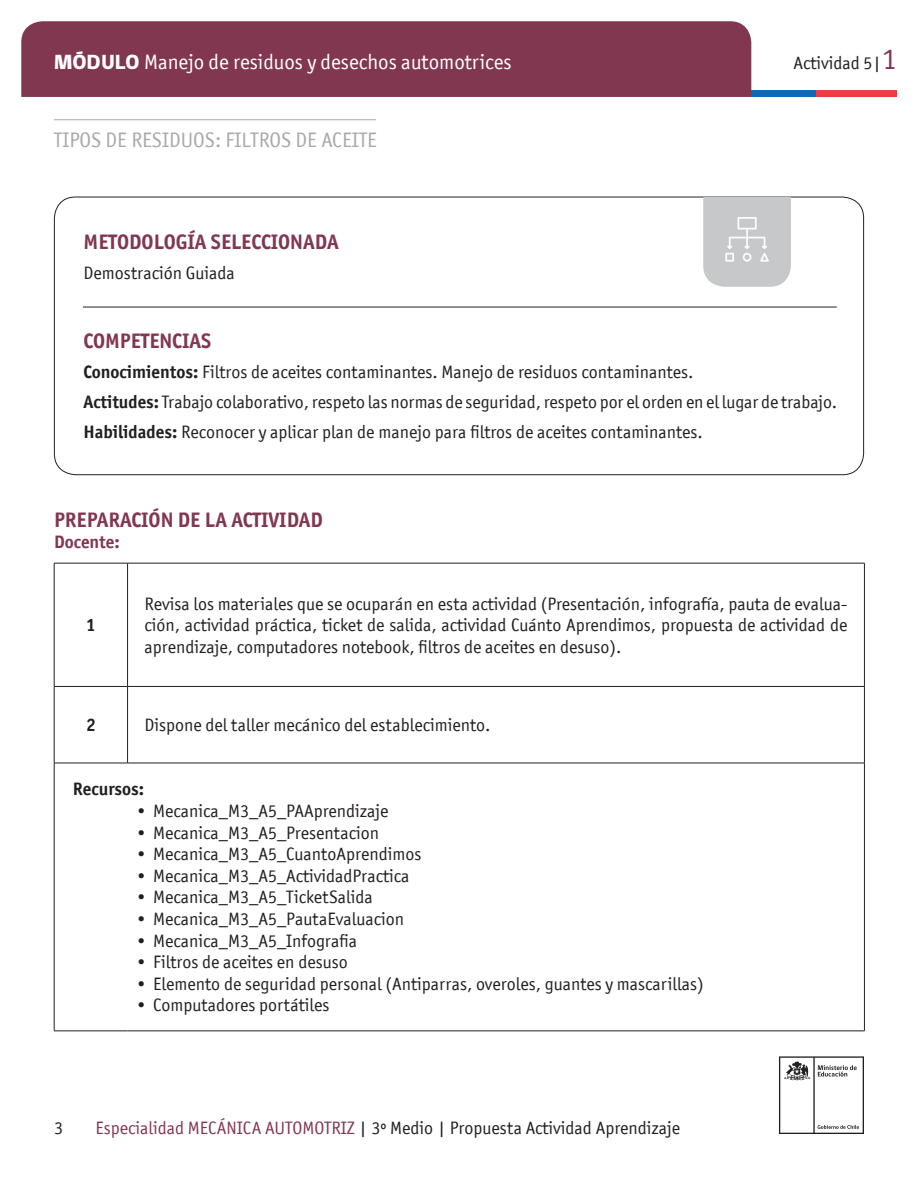
<style>
.page{position:relative;width:918px;height:1188px;background:#fff}
.page>*{position:absolute;margin:0;border:0;box-sizing:border-box;transform-origin:0 0}
.t1{font:700 21px "Officina San ITC";color:#823751}
.t2{font:21px "Officina San ITC";color:#fff}
.t3{font:21px "Officina San ITC";color:#a8a9ad}
.t4{font:18px/21.6px "Officina San ITC";color:#231f20;text-align:justify}
.t5{font:700 18px "Officina San ITC";color:#231f20}
.t6{font:700 18px "Officina San ITC";color:#823751}
.s1{font-family:"gob CL";font-weight:800}
.s2{font-size:30px;color:#823751}
.s3{font-weight:700}
.s4{color:#823751}
</style>
<div class="page">
<svg style="left:779px;top:1056px;width:85px;height:78px"></svg>
<div style="left:21px;top:21px;width:730px;height:76px;background:#823751"></div>
<div style="left:751px;top:90px;width:65px;height:7px;background:#0f69b4"></div>
<div style="left:816px;top:90px;width:81px;height:7px;background:#eb3c46"></div>
<svg style="left:703px;top:197px;width:88px;height:90px;background:#cbcccd"></svg>
<hr style="left:83px;top:307px;width:754px;height:1px;background:#231f20">
<hr style="left:54px;top:686px;width:74px;height:1px;background:#231f20">
<hr style="left:128px;top:686px;width:737px;height:1px;background:#231f20">
<hr style="left:54px;top:763px;width:74px;height:1px;background:#231f20">
<hr style="left:128px;top:763px;width:737px;height:1px;background:#231f20">
<hr style="left:864px;top:763px;width:1px;height:268px;background:#231f20">
<hr style="left:127px;top:563px;width:1px;height:123px;background:#231f20">
<hr style="left:127px;top:687px;width:1px;height:76px;background:#231f20">
<hr style="left:54px;top:563px;width:74px;height:1px;background:#231f20">
<hr style="left:54px;top:563px;width:1px;height:123px;background:#231f20">
<hr style="left:128px;top:563px;width:737px;height:1px;background:#231f20">
<hr style="left:864px;top:563px;width:1px;height:123px;background:#231f20">
<hr style="left:54px;top:687px;width:1px;height:76px;background:#231f20">
<hr style="left:864px;top:687px;width:1px;height:76px;background:#231f20">
<hr style="left:54px;top:763px;width:1px;height:268px;background:#231f20">
<hr style="left:54px;top:1031px;width:74px;height:1px;background:#231f20">
<hr style="left:128px;top:1031px;width:737px;height:1px;background:#231f20">
<hr style="left:54px;top:119px;width:322px;height:1px;background:#a8a9ad">
<p class="t2" style="left:54px;top:50px;width:459px"><span class="s1">MÓDULO</span> Manejo de residuos y desechos automotrices</p>
<p class="t4" style="left:794px;top:52px;width:105px">Actividad 5|<span class="s2">1</span></p>
<p class="t3" style="left:54px;top:127px;width:325px">TIPOS DE RESIDUOS: FILTROS DE ACEITE</p>
<p class="t1" style="left:84px;top:228px;width:257px">METODOLOGÍA SELECCIONADA</p>
<p class="t4" style="left:84px;top:262px;width:153px">Demostración Guiada</p>
<p class="t1" style="left:84px;top:328px;width:129px">COMPETENCIAS</p>
<p class="t4" style="left:84px;top:361px;width:611px"><span class="s3">Conocimientos:</span> Filtros de aceites contaminantes. Manejo de residuos contaminantes.</p>
<p class="t4" style="left:84px;top:391px;width:755px"><span class="s3">Actitudes:</span> Trabajo colaborativo, respeto las normas de seguridad, respeto por el orden en el lugar de trabajo.</p>
<p class="t4" style="left:84px;top:421px;width:621px"><span class="s3">Habilidades:</span> Reconocer y aplicar plan de manejo para filtros de aceites contaminantes.</p>
<p class="t1" style="left:54px;top:507px;width:270px">PREPARACIÓN DE LA ACTIVIDAD</p>
<p class="t6" style="left:54px;top:531px;width:67px">Docente:</p>
<p class="t5" style="left:86px;top:614px;width:11px">1</p>
<p class="t4" style="left:145px;top:593px;width:704px">Revisa los materiales que se ocuparán en esta actividad (Presentación, infografía, pauta de evalua&shy;ción, actividad práctica, ticket de salida, actividad Cuánto Aprendimos, propuesta de actividad de aprendizaje, computadores notebook, filtros de aceites en desuso).</p>
<p class="t5" style="left:86px;top:714px;width:11px">2</p>
<p class="t4" style="left:145px;top:714px;width:347px">Dispone del taller mecánico del establecimiento.</p>
<p class="t5" style="left:73px;top:778px;width:73px">Recursos:</p>
<p class="t4" style="left:135px;top:800px;width:255px">• Mecanica_M3_A5_PAAprendizaje</p>
<p class="t4" style="left:135px;top:822px;width:245px">• Mecanica_M3_A5_Presentacion</p>
<p class="t4" style="left:135px;top:843px;width:288px">• Mecanica_M3_A5_CuantoAprendimos</p>
<p class="t4" style="left:135px;top:865px;width:276px">• Mecanica_M3_A5_ActividadPractica</p>
<p class="t4" style="left:135px;top:886px;width:239px">• Mecanica_M3_A5_TicketSalida</p>
<p class="t4" style="left:135px;top:908px;width:271px">• Mecanica_M3_A5_PautaEvaluacion</p>
<p class="t4" style="left:135px;top:930px;width:224px">• Mecanica_M3_A5_Infografia</p>
<p class="t4" style="left:135px;top:951px;width:214px">• Filtros de aceites en desuso</p>
<p class="t4" style="left:135px;top:973px;width:570px">• Elemento de seguridad personal (Antiparras, overoles, guantes y mascarillas)</p>
<p class="t4" style="left:135px;top:994px;width:196px">• Computadores portátiles</p>
<p class="t4" style="left:54px;top:1117px;width:10px">3</p>
<p class="t4" style="left:95px;top:1117px;width:586px"><span class="s4">Especialidad MECÁNICA AUTOMOTRIZ</span> | 3º Medio | Propuesta Actividad Aprendizaje</p>
</div>
